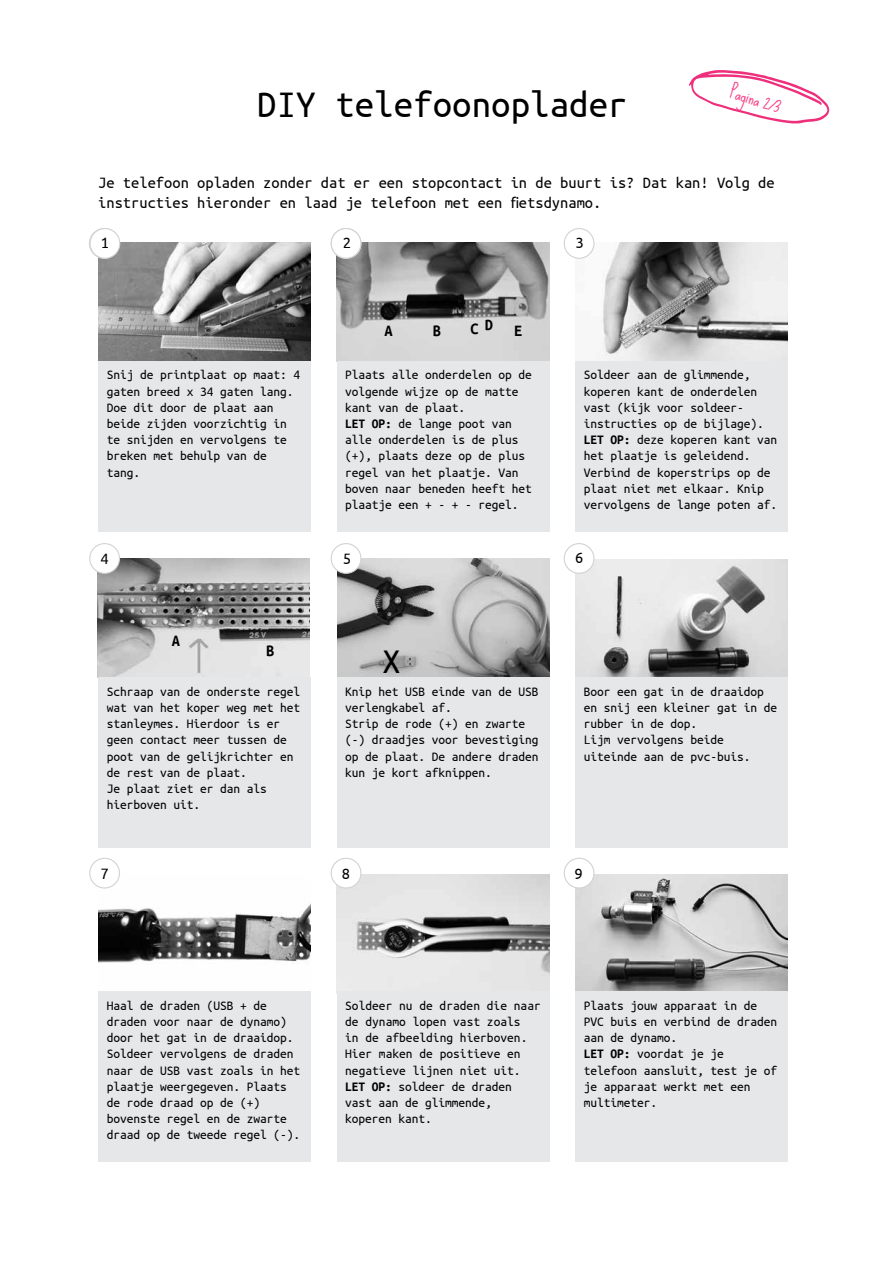
<style>
.page{position:relative;width:893px;height:1263px;background:#fff}
.page>*{position:absolute;margin:0;border:0;box-sizing:border-box;transform-origin:0 0}
.t1{font:39px "Ubuntu Mono";color:#000}
.t2{font:36px "Ubuntu Mono";color:#000}
.t3{font:18px "Sue Ellen Francisco";color:#f8478c}
.t4{font:16.5px/19.8px "Ubuntu Mono";color:#000}
.t5{font:700 16.5px "Ubuntu Mono";color:#000}
.t6{font:13.5px/16.2px "Ubuntu Mono";letter-spacing:-.005em;color:#000}
.s1{font-weight:700}
</style>
<div class="page">
<img style="left:337px;top:559px;width:212px;height:119px">
<img style="left:337px;top:243px;width:212px;height:118px">
<div style="left:337px;top:361px;width:212px;height:170px;background:#e6e7e8"></div>
<img style="left:583px;top:243px;width:205px;height:118px">
<div style="left:575px;top:361px;width:213px;height:170px;background:#e6e7e8"></div>
<img style="left:98px;top:243px;width:213px;height:118px">
<div style="left:98px;top:361px;width:213px;height:170px;background:#e6e7e8"></div>
<div style="left:337px;top:678px;width:212px;height:170px;background:#e6e7e8"></div>
<img style="left:575px;top:560px;width:213px;height:118px">
<div style="left:575px;top:678px;width:213px;height:170px;background:#e6e7e8"></div>
<img style="left:97px;top:559px;width:213px;height:119px">
<div style="left:98px;top:678px;width:213px;height:170px;background:#e6e7e8"></div>
<img style="left:337px;top:874px;width:212px;height:118px">
<div style="left:337px;top:992px;width:212px;height:170px;background:#e6e7e8"></div>
<img style="left:575px;top:874px;width:213px;height:118px">
<div style="left:575px;top:992px;width:213px;height:170px;background:#e6e7e8"></div>
<img style="left:98px;top:877px;width:213px;height:115px">
<div style="left:98px;top:992px;width:213px;height:170px;background:#e6e7e8"></div>
<div style="left:564px;top:229px;width:30px;height:29px;background:#fff;border-radius:50%"></div>
<div style="left:564px;top:228px;width:30px;height:31px;border:1px solid #d1d3d4;border-radius:50%"></div>
<div style="left:564px;top:544px;width:30px;height:29px;background:#fff;border-radius:50%"></div>
<div style="left:564px;top:543px;width:30px;height:31px;border:1px solid #d1d3d4;border-radius:50%"></div>
<div style="left:90px;top:858px;width:29px;height:30px;background:#fff;border-radius:50%"></div>
<div style="left:89px;top:858px;width:31px;height:30px;border:1px solid #d1d3d4;border-radius:50%"></div>
<div style="left:331px;top:858px;width:30px;height:30px;background:#fff;border-radius:50%"></div>
<div style="left:331px;top:858px;width:30px;height:30px;border:1px solid #d1d3d4;border-radius:50%"></div>
<div style="left:564px;top:858px;width:30px;height:30px;background:#fff;border-radius:50%"></div>
<div style="left:564px;top:858px;width:30px;height:30px;border:1px solid #d1d3d4;border-radius:50%"></div>
<div style="left:90px;top:544px;width:29px;height:29px;background:#fff;border-radius:50%"></div>
<div style="left:89px;top:543px;width:31px;height:31px;border:1px solid #d1d3d4;border-radius:50%"></div>
<div style="left:89px;top:229px;width:30px;height:29px;background:#d2d4d5;border-radius:50%"></div>
<div style="left:89px;top:228px;width:31px;height:31px;border:1px solid #d1d3d4;border-radius:50%"></div>
<div style="left:90px;top:229px;width:30px;height:29px;background:#fff;border-radius:50%"></div>
<div style="left:90px;top:228px;width:30px;height:31px;border:1px solid #d1d3d4;border-radius:50%"></div>
<div style="left:331px;top:229px;width:30px;height:29px;background:#fff;border-radius:50%"></div>
<div style="left:331px;top:228px;width:30px;height:31px;border:1px solid #d1d3d4;border-radius:50%"></div>
<div style="left:331px;top:544px;width:30px;height:29px;background:#fff;border-radius:50%"></div>
<div style="left:331px;top:543px;width:30px;height:31px;border:1px solid #d1d3d4;border-radius:50%"></div>
<svg style="left:689px;top:70px;width:140px;height:54px"></svg>
<h1 class="t1" style="left:257px;top:85px;width:372px">DIY telefoonoplader</h1>
<h3 class="t3" style="left:734px;top:81px;width:53px;rotate:18deg">Pagina 2/3</h3>
<p class="t4" style="left:98px;top:172px;width:678px">Je telefoon opladen zonder dat er een stopcontact in de buurt is? Dat kan! Volg de instructies hieronder en laad je telefoon met een fietsdynamo.</p>
<p class="t4" style="left:101px;top:233px;width:10px">1</p>
<p class="t4" style="left:343px;top:233px;width:10px">2</p>
<p class="t5" style="left:385px;top:322px;width:10px">A</p>
<p class="t5" style="left:433px;top:322px;width:10px">B</p>
<p class="t5" style="left:485px;top:317px;width:10px">D</p>
<p class="t5" style="left:471px;top:321px;width:10px">C</p>
<p class="t5" style="left:514px;top:322px;width:10px">E</p>
<p class="t4" style="left:576px;top:233px;width:10px">3</p>
<p class="t6" style="left:107px;top:367px;width:195px">Snij de printplaat op maat: 4 gaten breed x 34 gaten lang.<br>Doe dit door de plaat aan beide zijden voorzichtig in te snijden en vervolgens te breken met behulp van de tang.</p>
<p class="t6" style="left:345px;top:367px;width:188px">Plaats alle onderdelen op de volgende wijze op de matte kant van de plaat.<br><span class="s1">LET OP:</span> de lange poot van alle onderdelen is de plus (+), plaats deze op de plus regel van het plaatje. Van boven naar beneden heeft het plaatje een + - + - regel.</p>
<p class="t6" style="left:584px;top:367px;width:195px">Soldeer aan de glimmende, koperen kant de onderdelen vast (kijk voor soldeer&shy;instructies op de bijlage).<br><span class="s1">LET OP:</span> deze koperen kant van het plaatje is geleidend.<br>Verbind de koperstrips op de plaat niet met elkaar. Knip vervolgens de lange poten af.</p>
<p class="t4" style="left:100px;top:549px;width:10px">4</p>
<p class="t4" style="left:343px;top:548px;width:10px">5</p>
<p class="t4" style="left:575px;top:548px;width:10px">6</p>
<p class="t5" style="left:172px;top:632px;width:10px">A</p>
<p class="t5" style="left:266px;top:642px;width:10px">B</p>
<h2 class="t2" style="left:382px;top:643px;width:19px">X</h2>
<p class="t6" style="left:107px;top:683px;width:195px">Schraap van de onderste regel wat van het koper weg met het stanleymes. Hierdoor is er geen contact meer tussen de poot van de gelijkrichter en de rest van de plaat.<br>Je plaat ziet er dan als hierboven uit.</p>
<p class="t6" style="left:345px;top:683px;width:195px">Knip het USB einde van de USB verlengkabel af.<br>Strip de rode (+) en zwarte (-) draadjes voor bevestiging op de plaat. De andere draden kun je kort afknippen.</p>
<p class="t6" style="left:584px;top:683px;width:195px">Boor een gat in de draaidop en snij een kleiner gat in de rubber in de dop.<br>Lijm vervolgens beide uiteinde aan de pvc-buis.</p>
<p class="t4" style="left:100px;top:863px;width:10px">7</p>
<p class="t4" style="left:342px;top:863px;width:10px">8</p>
<p class="t4" style="left:575px;top:863px;width:10px">9</p>
<p class="t6" style="left:107px;top:997px;width:195px">Haal de draden (USB + de draden voor naar de dynamo) door het gat in de draaidop.<br>Soldeer vervolgens de draden naar de USB vast zoals in het plaatje weergegeven. Plaats de rode draad op de (+) bovenste regel en de zwarte draad op de tweede regel (-).</p>
<p class="t6" style="left:345px;top:997px;width:197px">Soldeer nu de draden die naar de dynamo lopen vast zoals<br>in de afbeelding hierboven.<br>Hier maken de positieve en negatieve lijnen niet uit.<br><span class="s1">LET OP:</span> soldeer de draden vast aan de glimmende, koperen kant.</p>
<p class="t6" style="left:584px;top:997px;width:195px">Plaats jouw apparaat in de<br>PVC buis en verbind de draden aan de dynamo.<br><span class="s1">LET OP:</span> voordat je je telefoon aansluit, test je of je apparaat werkt met een multimeter.</p>
</div>
